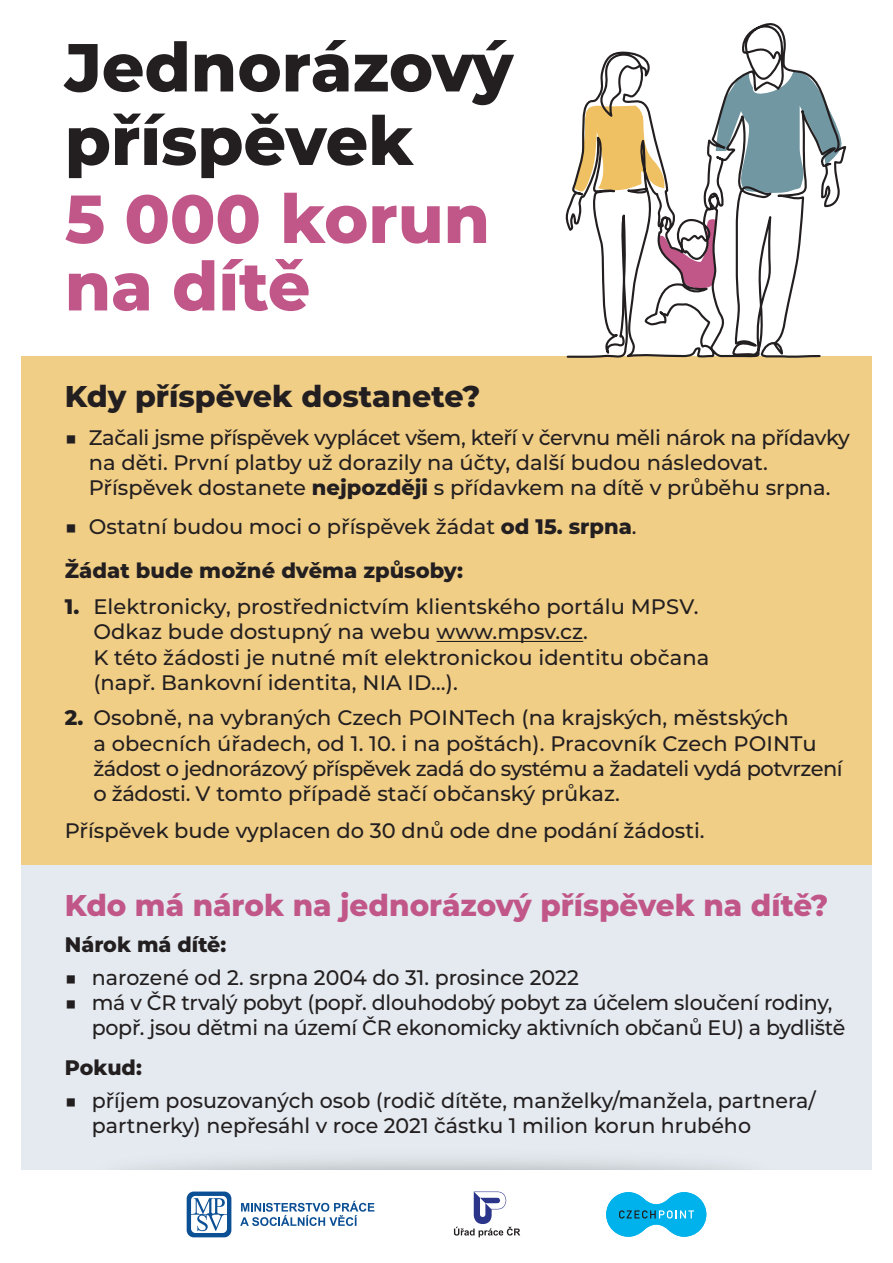
<style>
.page{position:relative;width:893px;height:1263px;background:#fff}
.page>*{position:absolute;margin:0;border:0;box-sizing:border-box;transform-origin:0 0}
.t1{font:800 67.8px/73.5px "Montserrat";color:#231f20}
.t2{font:800 67.8px/67.5px "Montserrat";color:#c15689}
.t3{font:800 30px "Montserrat";color:#c15689}
.t4{font:800 30px "Montserrat";color:#231f20}
.t5{font:500 21px/25.2px "Montserrat";color:#231f20}
.t6{font:800 21px/44.7px "Montserrat";color:#231f20}
.s1{font-weight:600}
.s2{font-weight:800}
.s3{font-weight:500}
</style>
<div class="page">
<div style="left:21px;top:356px;width:851px;height:509px;background:#f1ce86"></div>
<div style="left:21px;top:865px;width:851px;height:304px;background:#e4eaef"></div>
<svg style="left:187px;top:1191px;width:44px;height:46px"></svg>
<svg style="left:240px;top:1201px;width:134px;height:25px"></svg>
<svg style="left:454px;top:1191px;width:66px;height:46px"></svg>
<hr style="left:436px;top:641px;width:147px;height:1px;background:#231f20">
<svg style="left:565px;top:23px;width:282px;height:335px"></svg>
<svg style="left:606px;top:1192px;width:100px;height:45px"></svg>
<h1 class="t1" style="left:65px;top:27px;width:450px">Jednorázový příspěvek</h1>
<h1 class="t2" style="left:65px;top:181px;width:427px">5 000 korun na dítě</h1>
<h2 class="t4" style="left:65px;top:375px;width:417px">Kdy příspěvek dostanete?</h2>
<p class="t5" style="left:89px;top:424px;width:762px;text-indent:-24px"><span class="s1">■</span> Začali jsme příspěvek vyplácet všem, kteří v červnu měli nárok na přídavky na děti. První platby už dorazily na účty, další budou následovat.<br>Příspěvek dostanete <span class="s2">nejpozději</span> s přídavkem na dítě v průběhu srpna.</p>
<p class="t6" style="left:65px;top:503px;width:573px"><span class="s1">■</span> <span class="s3">Ostatní budou moci o příspěvek žádat</span> od 15. srpna<span class="s3">.<br></span>Žádat bude možné dvěma způsoby:</p>
<p class="t5" style="left:93px;top:593px;width:618px;text-indent:-28px"><span class="s2">1.</span> Elektronicky, prostřednictvím klientského portálu MPSV.<br>Odkaz bude dostupný na webu www.mpsv.cz.<br>K této žádosti je nutné mít elektronickou identitu občana (např. Bankovní identita, NIA ID…).</p>
<p class="t5" style="left:93px;top:704px;width:751px;text-indent:-28px"><span class="s2">2.</span> Osobně, na vybraných Czech POINTech (na krajských, městských<br>a obecních úřadech, od 1. 10. i na poštách). Pracovník Czech POINTu žádost o jednorázový příspěvek zadá do systému a žadateli vydá potvrzení o žádosti. V tomto případě stačí občanský průkaz.</p>
<p class="t5" style="left:65px;top:817px;width:641px">Příspěvek bude vyplacen do 30 dnů ode dne podání žádosti.</p>
<h2 class="t3" style="left:65px;top:884px;width:765px">Kdo má nárok na jednorázový příspěvek na dítě?</h2>
<p class="t6" style="left:65px;top:921px;width:163px">Nárok má dítě:</p>
<p class="t5" style="left:65px;top:964px;width:515px"><span class="s1">■</span> narozené od 2. srpna 2004 do 31. prosince 2022</p>
<p class="t5" style="left:92px;top:989px;width:755px;text-indent:-27px"><span class="s1">■</span> má v ČR trvalý pobyt (popř. dlouhodobý pobyt za účelem sloučení rodiny, popř. jsou dětmi na území ČR ekonomicky aktivních občanů EU) a bydliště</p>
<p class="t6" style="left:65px;top:1044px;width:78px">Pokud:</p>
<p class="t5" style="left:92px;top:1087px;width:725px;text-indent:-27px"><span class="s1">■</span> příjem posuzovaných osob (rodič dítěte, manželky/manžela, partnera/ partnerky) nepřesáhl v roce 2021 částku 1 milion korun hrubého</p>
</div>
